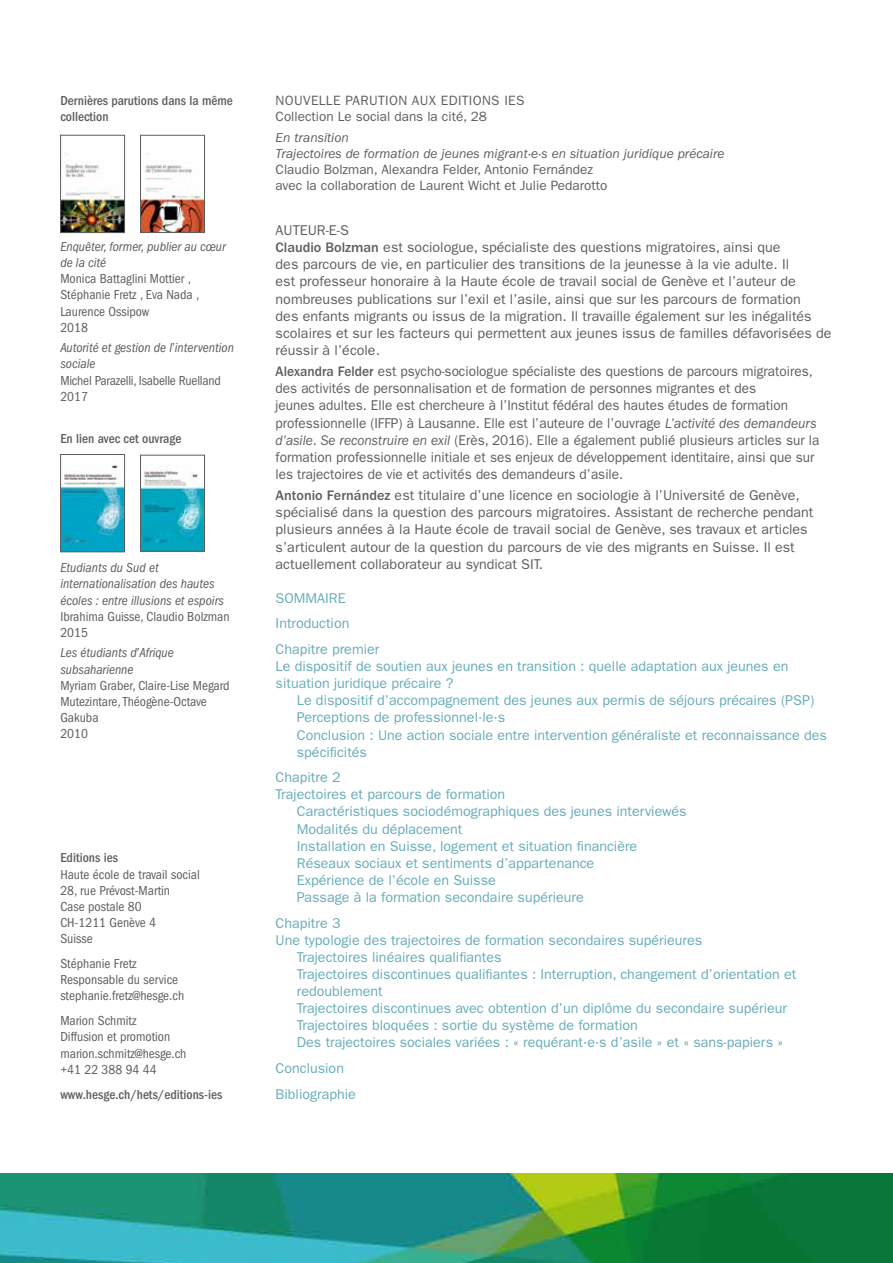
<style>
.page{position:relative;width:893px;height:1263px;background:#fff}
.page>*{position:absolute;margin:0;border:0;box-sizing:border-box;transform-origin:0 0}
.t1{font:14.25px/17.1px "ITC Franklin Gothic Std";color:#67acb8}
.t2{font:14.25px/17.1px "ITC Franklin Gothic Std";color:#5f5e5e}
.t3{font:14.25px/17.1px "ITC Franklin Gothic Std";color:#5f5e5e;scale:.95 1}
.t4{font:condensed 13.5px/16.2px "ITC Franklin Gothic Std";color:#5f5e5e}
.t5{font:italic condensed 13.5px/16.2px "ITC Franklin Gothic Std";color:#5f5e5e}
.t6{font:13.5px/16.2px "ITC Franklin Gothic Std";color:#5f5e5e}
.t7{font:500 condensed 13.5px/16.2px "ITC Franklin Gothic Std";color:#5f5e5e}
.t8{font:italic 13.5px/16.2px "ITC Franklin Gothic Std";color:#5f5e5e}
.s1{font-weight:500}
.s2{font-style:italic}
</style>
<div class="page">
<img style="left:0;top:1174px;width:893px;height:89px">
<img style="left:142px;top:470px;width:61px;height:79px">
<div style="left:140px;top:455px;width:65px;height:96px;border:1px solid #5f5e5e"></div>
<img style="left:62px;top:465px;width:61px;height:85px">
<div style="left:60px;top:454px;width:65px;height:98px;border:1px solid #5f5e5e"></div>
<img style="left:142px;top:153px;width:61px;height:78px">
<div style="left:140px;top:135px;width:65px;height:98px;border:1px solid #5f5e5e"></div>
<img style="left:62px;top:154px;width:61px;height:77px">
<div style="left:60px;top:135px;width:65px;height:98px;border:1px solid #5f5e5e"></div>
<p class="t7" style="left:60px;top:92px;width:174px">Dernières parutions dans la même collection</p>
<p class="t5" style="left:60px;top:238px;width:167px">Enquêter, former, publier au cœur de la cité</p>
<p class="t4" style="left:60px;top:271px;width:141px">Monica Battaglini Mottier ,<br>Stéphanie Fretz , Eva Nada ,<br>Laurence Ossipow<br>2018</p>
<p class="t5" style="left:60px;top:340px;width:175px">Autorité et gestion de l’intervention sociale</p>
<p class="t4" style="left:60px;top:372px;width:162px">Michel Parazelli, Isabelle Ruelland<br>2017</p>
<p class="t7" style="left:60px;top:430px;width:122px">En lien avec cet ouvrage</p>
<p class="t5" style="left:60px;top:560px;width:165px">Etudiants du Sud et internationalisation des hautes écoles : entre illusions et espoirs</p>
<p class="t4" style="left:60px;top:608px;width:171px">Ibrahima Guisse, Claudio Bolzman<br>2015</p>
<p class="t5" style="left:60px;top:645px;width:115px">Les étudiants d’Afrique subsaharienne</p>
<p class="t4" style="left:60px;top:677px;width:171px">Myriam Graber, Claire-Lise Megard<br>Mutezintare, Théogène-Octave<br>Gakuba<br>2010</p>
<p class="t7" style="left:60px;top:850px;width:59px">Editions ies</p>
<p class="t4" style="left:60px;top:866px;width:141px">Haute école de travail social<br>28, rue Prévost-Martin<br>Case postale 80<br>CH-1211 Genève 4<br>Suisse</p>
<p class="t4" style="left:60px;top:956px;width:125px">Stéphanie Fretz<br>Responsable du service stephanie.fretz@hesge.ch</p>
<p class="t4" style="left:60px;top:1013px;width:128px">Marion Schmitz<br>Diffusion et promotion marion.schmitz@hesge.ch +41 22 388 94 44</p>
<p class="t7" style="left:60px;top:1086px;width:164px">www.hesge.ch/hets/editions-ies</p>
<p class="t6" style="left:276px;top:92px;width:250px">NOUVELLE PARUTION AUX EDITIONS IES<br>Collection Le social dans la cité, 28</p>
<p class="t8" style="left:276px;top:129px;width:450px">En transition<br>Trajectoires de formation de jeunes migrant·e·s en situation juridique précaire</p>
<p class="t6" style="left:276px;top:161px;width:333px">Claudio Bolzman, Alexandra Felder, Antonio Fernández avec la collaboration de Laurent Wicht et Julie Pedarotto</p>
<p class="t2" style="left:276px;top:222px;width:557px">AUTEUR-E-S<br><span class="s1">Claudio Bolzman</span> est sociologue, spécialiste des questions migratoires, ainsi que<br>des parcours de vie, en particulier des transitions de la jeunesse à la vie adulte. Il<br>est professeur honoraire à la Haute école de travail social de Genève et l’auteur de nombreuses publications sur l’exil et l’asile, ainsi que sur les parcours de formation<br>des enfants migrants ou issus de la migration. Il travaille également sur les inégalités scolaires et sur les facteurs qui permettent aux jeunes issus de familles défavorisées de réussir à l’école.</p>
<p class="t3" style="left:276px;top:363px;width:574px"><span class="s1">Alexandra Felder</span> est psycho-sociologue spécialiste des questions de parcours migratoires, des activités de personnalisation et de formation de personnes migrantes et des<br>jeunes adultes. Elle est chercheure à l’Institut fédéral des hautes études de formation professionnelle (IFFP) à Lausanne. Elle est l’auteure de l’ouvrage <span class="s2">L’activité des demandeurs d’asile</span>. <span class="s2">Se reconstruire en exil</span> (Erès, 2016). Elle a également publié plusieurs articles sur la formation professionnelle initiale et ses enjeux de développement identitaire, ainsi que sur les trajectoires de vie et activités des demandeurs d’asile.</p>
<p class="t2" style="left:276px;top:487px;width:539px"><span class="s1">Antonio Fernández</span> est titulaire d’une licence en sociologie à l’Université de Genève, spécialisé dans la question des parcours migratoires. Assistant de recherche pendant plusieurs années à la Haute école de travail social de Genève, ses travaux et articles s’articulent autour de la question du parcours de vie des migrants en Suisse. Il est actuellement collaborateur au syndicat SIT.</p>
<p class="t1" style="left:276px;top:585px;width:105px;line-height:25.7px">SOMMAIRE<br>Introduction<br>Chapitre premier</p>
<p class="t1" style="left:276px;top:658px;width:514px">Le dispositif de soutien aux jeunes en transition : quelle adaptation aux jeunes en situation juridique précaire ?</p>
<p class="t1" style="left:297px;top:692px;width:531px">Le dispositif d’accompagnement des jeunes aux permis de séjours précaires (PSP)<br>Perceptions de professionnel·le·s<br>Conclusion : Une action sociale entre intervention généraliste et reconnaissance des spécificités</p>
<p class="t1" style="left:276px;top:769px;width:66px">Chapitre 2</p>
<p class="t1" style="left:276px;top:786px;width:231px">Trajectoires et parcours de formation</p>
<p class="t1" style="left:297px;top:803px;width:391px">Caractéristiques sociodémographiques des jeunes interviewés</p>
<p class="t1" style="left:297px;top:820px;width:167px">Modalités du déplacement</p>
<p class="t1" style="left:297px;top:837px;width:342px">Installation en Suisse, logement et situation financière</p>
<p class="t1" style="left:297px;top:854px;width:299px">Réseaux sociaux et sentiments d’appartenance</p>
<p class="t1" style="left:297px;top:871px;width:200px">Expérience de l’école en Suisse</p>
<p class="t1" style="left:297px;top:889px;width:288px">Passage à la formation secondaire supérieure</p>
<p class="t1" style="left:276px;top:914px;width:66px">Chapitre 3</p>
<p class="t1" style="left:276px;top:931px;width:428px">Une typologie des trajectoires de formation secondaires supérieures</p>
<p class="t1" style="left:297px;top:948px;width:206px">Trajectoires linéaires qualifiantes</p>
<p class="t1" style="left:297px;top:965px;width:501px">Trajectoires discontinues qualifiantes : Interruption, changement d’orientation et</p>
<p class="t1" style="left:297px;top:983px;width:87px">redoublement</p>
<p class="t1" style="left:297px;top:1000px;width:492px">Trajectoires discontinues avec obtention d’un diplôme du secondaire supérieur</p>
<p class="t1" style="left:297px;top:1017px;width:342px">Trajectoires bloquées : sortie du système de formation</p>
<p class="t1" style="left:297px;top:1034px;width:488px">Des trajectoires sociales variées : « requérant·e·s d’asile » et « sans-papiers »</p>
<p class="t1" style="left:276px;top:1055px;width:82px;line-height:25.7px">Conclusion<br>Bibliographie</p>
</div>
